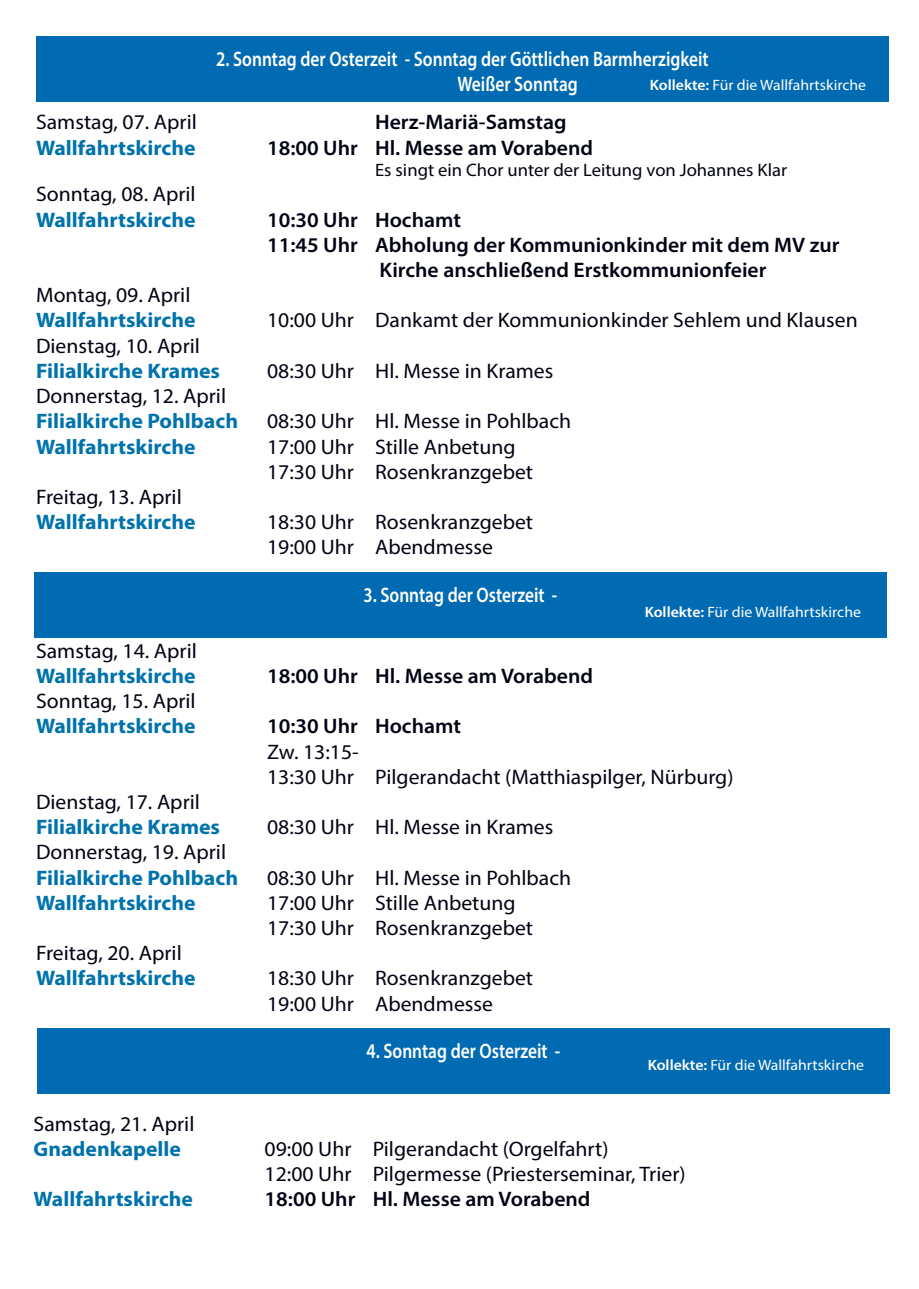
<style>
.page{position:relative;width:919px;height:1289px;background:#fff}
.page>*{position:absolute;margin:0;border:0;box-sizing:border-box;transform-origin:0 0}
.t1{font:21px/25.2px "Myriad Pro";color:#000314}
.t2{font:600 21px "Myriad Pro";color:#000314}
.t3{font:600 21px/25.2px "Myriad Pro";color:#fffefa;scale:.83 1}
.t4{font:700 21px "Myriad Pro";color:#0073ab}
.t5{font:700 21px "Myriad Pro";color:#0073ac;scale:1.04 1}
.t6{font:700 21px "Myriad Pro";color:#0073ac}
.t7{font:18px "Myriad Pro";color:#000314}
.t8{font:15px "Myriad Pro";color:#fffefa;scale:1.05 1}
.s1{font-weight:600}
</style>
<div class="page">
<div style="left:36px;top:36px;width:852px;height:65px;background:#006bb3"></div>
<div style="left:34px;top:572px;width:852px;height:66px;background:#006bb3"></div>
<div style="left:37px;top:1027px;width:852px;height:66px;background:#006bb3"></div>
<p class="t3" style="left:457px;top:46px;width:304px;text-indent:-241px">2. Sonntag der Osterzeit - Sonntag der Göttlichen Barmherzigkeit<br>Weißer Sonntag</p>
<p class="t8" style="left:649px;top:76px;width:207px"><span class="s1">Kollekte:</span> Für die Wallfahrtskirche</p>
<p class="t1" style="left:36px;top:109px;width:162px">Samstag, 07. April</p>
<p class="t2" style="left:375px;top:109px;width:193px">Herz-Mariä-Samstag</p>
<p class="t4" style="left:36px;top:134px;width:161px">Wallfahrtskirche</p>
<p class="t2" style="left:267px;top:134px;width:327px">18:00 Uhr Hl. Messe am Vorabend</p>
<p class="t7" style="left:375px;top:159px;width:413px">Es singt ein Chor unter der Leitung von Johannes Klar</p>
<p class="t1" style="left:36px;top:181px;width:161px">Sonntag, 08. April</p>
<p class="t4" style="left:36px;top:206px;width:161px">Wallfahrtskirche</p>
<p class="t2" style="left:267px;top:206px;width:195px">10:30 Uhr Hochamt</p>
<p class="t2" style="left:267px;top:231px;width:574px">11:45 Uhr Abholung der Kommunionkinder mit dem MV zur</p>
<p class="t2" style="left:379px;top:256px;width:388px">Kirche anschließend Erstkommunionfeier</p>
<p class="t1" style="left:36px;top:282px;width:156px">Montag, 09. April</p>
<p class="t4" style="left:36px;top:307px;width:161px">Wallfahrtskirche</p>
<p class="t1" style="left:267px;top:307px;width:592px">10:00 Uhr Dankamt der Kommunionkinder Sehlem und Klausen</p>
<p class="t1" style="left:36px;top:333px;width:165px">Dienstag, 10. April</p>
<p class="t5" style="left:36px;top:357px;width:178px">Filialkirche Krames</p>
<p class="t1" style="left:267px;top:358px;width:288px">08:30 Uhr Hl. Messe in Krames</p>
<p class="t1" style="left:36px;top:383px;width:191px">Donnerstag, 12. April</p>
<p class="t5" style="left:36px;top:407px;width:196px">Filialkirche Pohlbach</p>
<p class="t1" style="left:267px;top:408px;width:305px">08:30 Uhr Hl. Messe in Pohlbach</p>
<p class="t6" style="left:36px;top:433px;width:161px">Wallfahrtskirche</p>
<p class="t1" style="left:267px;top:433px;width:267px">17:00 Uhr Stille Anbetung<br>17:30 Uhr Rosenkranzgebet</p>
<p class="t1" style="left:36px;top:484px;width:147px">Freitag, 13. April</p>
<p class="t6" style="left:36px;top:508px;width:161px">Wallfahrtskirche</p>
<p class="t1" style="left:267px;top:509px;width:267px">18:30 Uhr Rosenkranzgebet<br>19:00 Uhr Abendmesse</p>
<p class="t3" style="left:363px;top:582px;width:235px">3. Sonntag der Osterzeit -</p>
<p class="t8" style="left:644px;top:603px;width:207px"><span class="s1">Kollekte:</span> Für die Wallfahrtskirche</p>
<p class="t1" style="left:36px;top:637px;width:162px">Samstag, 14. April</p>
<p class="t4" style="left:36px;top:662px;width:161px">Wallfahrtskirche</p>
<p class="t2" style="left:267px;top:662px;width:327px">18:00 Uhr Hl. Messe am Vorabend</p>
<p class="t1" style="left:36px;top:688px;width:161px">Sonntag, 15. April</p>
<p class="t4" style="left:36px;top:712px;width:161px">Wallfahrtskirche</p>
<p class="t2" style="left:267px;top:713px;width:195px">10:30 Uhr Hochamt</p>
<p class="t1" style="left:267px;top:738px;width:468px">Zw. 13:15-<br>13:30 Uhr Pilgerandacht (Matthiaspilger, Nürburg)</p>
<p class="t1" style="left:36px;top:789px;width:165px">Dienstag, 17. April</p>
<p class="t5" style="left:36px;top:813px;width:178px">Filialkirche Krames</p>
<p class="t1" style="left:267px;top:814px;width:288px">08:30 Uhr Hl. Messe in Krames</p>
<p class="t1" style="left:36px;top:839px;width:191px">Donnerstag, 19. April</p>
<p class="t5" style="left:36px;top:863px;width:196px">Filialkirche Pohlbach</p>
<p class="t1" style="left:267px;top:864px;width:305px">08:30 Uhr Hl. Messe in Pohlbach</p>
<p class="t6" style="left:36px;top:889px;width:161px">Wallfahrtskirche</p>
<p class="t1" style="left:267px;top:889px;width:267px">17:00 Uhr Stille Anbetung<br>17:30 Uhr Rosenkranzgebet</p>
<p class="t1" style="left:36px;top:940px;width:147px">Freitag, 20. April</p>
<p class="t6" style="left:36px;top:964px;width:161px">Wallfahrtskirche</p>
<p class="t1" style="left:267px;top:965px;width:267px">18:30 Uhr Rosenkranzgebet<br>19:00 Uhr Abendmesse</p>
<p class="t3" style="left:366px;top:1037px;width:235px">4. Sonntag der Osterzeit -</p>
<p class="t8" style="left:647px;top:1055px;width:207px"><span class="s1">Kollekte:</span> Für die Wallfahrtskirche</p>
<p class="t1" style="left:34px;top:1110px;width:162px">Samstag, 21. April</p>
<p class="t4" style="left:34px;top:1134px;width:149px">Gnadenkapelle</p>
<p class="t1" style="left:264px;top:1135px;width:422px">09:00 Uhr Pilgerandacht (Orgelfahrt)<br>12:00 Uhr Pilgermesse (Priesterseminar, Trier)</p>
<p class="t4" style="left:34px;top:1185px;width:161px">Wallfahrtskirche</p>
<p class="t2" style="left:264px;top:1185px;width:327px">18:00 Uhr Hl. Messe am Vorabend</p>
</div>
